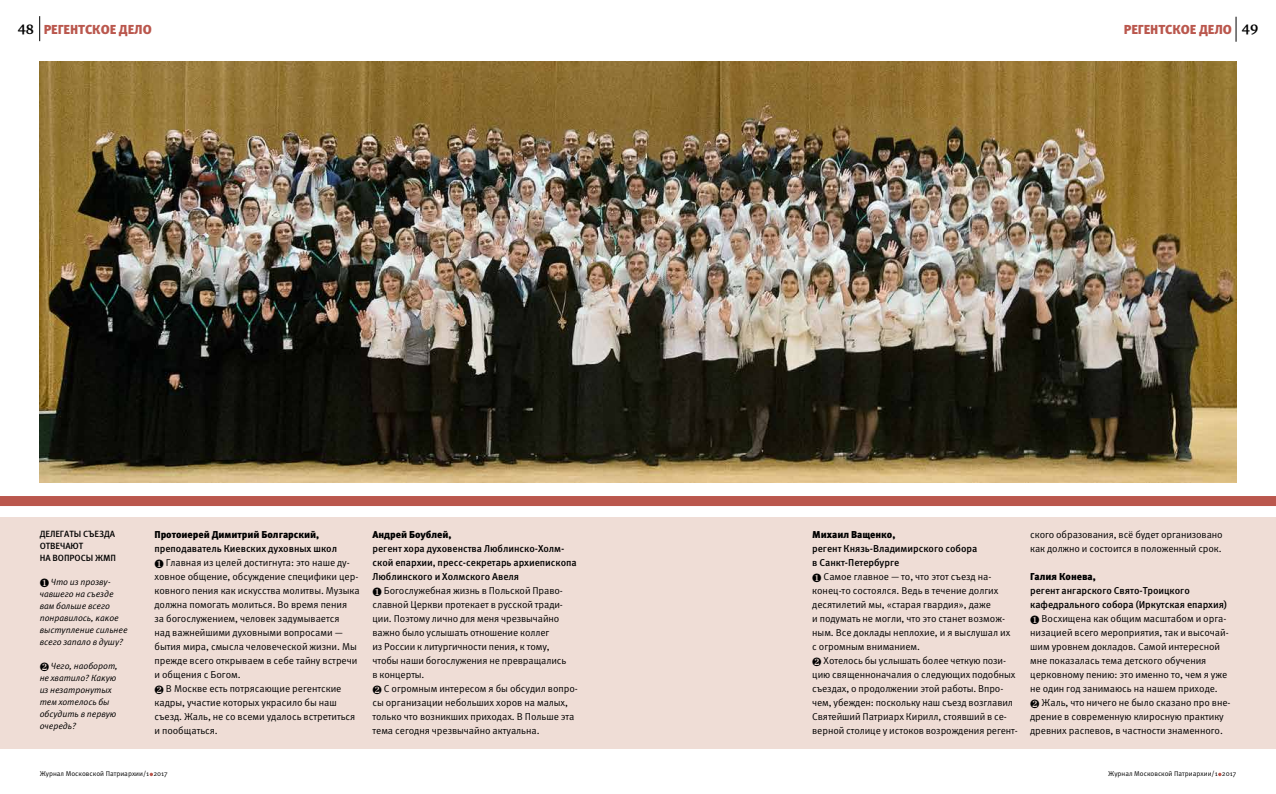
<style>
.page{position:relative;width:1276px;height:794px;background:#fff}
.page>*{position:absolute;margin:0;border:0;box-sizing:border-box;transform-origin:0 0}
.t1{font:700 14px "Charter ITC";color:#000}
.t2{font:900 13px "Meta Pro";letter-spacing:-.005em;color:#ba574d}
.t3{font:10px/14px "Meta Pro";letter-spacing:-.005em;color:#000}
.t4{font:900 10px "Meta Pro";letter-spacing:-.005em;color:#000}
.t5{font:italic 9px/12px "Meta Pro";letter-spacing:-.005em;color:#000}
.t6{font:500 9px/12px "Meta Pro";letter-spacing:-.005em;color:#000}
.t7{font:7px "Meta Pro";color:#000}
.s1{font-weight:500}
</style>
<div class="page">
<svg style="left:39px;top:16px;width:1px;height:25px"></svg>
<svg style="left:1235px;top:17px;width:1px;height:25px"></svg>
<div style="left:0;top:517px;width:1276px;height:231px;background:#efddd6"></div>
<div style="left:0;top:496px;width:1276px;height:10px;background:#ba574d"></div>
<img style="left:40px;top:62px;width:1196px;height:420px">
<h1 class="t1" style="left:18px;top:20px;width:18px">48</h1>
<h1 class="t1" style="left:1242px;top:20px;width:18px">49</h1>
<h2 class="t2" style="left:44px;top:21px;width:110px">РЕГЕНТСКОЕ ДЕЛО</h2>
<h2 class="t2" style="left:1124px;top:21px;width:110px">РЕГЕНТСКОЕ ДЕЛО</h2>
<p class="t6" style="left:40px;top:528px;width:78px">ДЕЛЕГАТЫ СЪЕЗДА<br>ОТВЕЧАЮТ<br>НА ВОПРОСЫ ЖМП</p>
<p class="t5" style="left:40px;top:576px;width:89px">❶ Что из прозву&shy;чавшего на съезде вам больше всего понравилось, какое выступление сильнее всего запало в душу?</p>
<p class="t5" style="left:40px;top:660px;width:80px">❷ Чего, наоборот, не хватило? Какую из незатронутых тем хотелось бы обсудить в первую очередь?</p>
<p class="t4" style="left:154px;top:528px;width:166px">Протоиерей Димитрий Болгарский,</p>
<p class="t3" style="left:154px;top:542px;width:207px"><span class="s1">преподаватель Киевских духовных школ<br></span>❶ Главная из целей достигнута: это наше ду&shy;ховное общение, обсуждение специфики цер&shy;ковного пения как искусства молитвы. Музыка должна помогать молиться. Во время пения<br>за богослужением, человек задумывается<br>над важнейшими духовными вопросами — бытия мира, смысла человеческой жизни. Мы прежде всего открываем в себе тайну встречи и общения с Богом.<br>❷ В Москве есть потрясающие регентские кадры, участие которых украсило бы наш съезд. Жаль, не со всеми удалось встретиться и пообщаться.</p>
<p class="t4" style="left:372px;top:528px;width:81px">Андрей Боублей,</p>
<p class="t3" style="left:372px;top:542px;width:207px"><span class="s1">регент хора духовенства Люблинско-Холм&shy;ской епархии, пресс-секретарь архиепископа Люблинского и Холмского Авеля<br></span>❶ Богослужебная жизнь в Польской Право&shy;славной Церкви протекает в русской тради&shy;ции. Поэтому лично для меня чрезвычайно важно было услышать отношение коллег<br>из России к литургичности пения, к тому, чтобы наши богослужения не превращались<br>в концерты.<br>❷ С огромным интересом я бы обсудил вопро&shy;сы организации небольших хоров на малых, только что возникших приходах. В Польше эта тема сегодня чрезвычайно актуальна.</p>
<p class="t4" style="left:812px;top:528px;width:85px">Михаил Ващенко,</p>
<p class="t3" style="left:812px;top:542px;width:207px"><span class="s1">регент Князь-Владимирского собора<br>в Санкт-Петербурге<br></span>❶ Самое главное — то, что этот съезд на&shy;конец-то состоялся. Ведь в течение долгих десятилетий мы, «старая гвардия», даже<br>и подумать не могли, что это станет возмож&shy;ным. Все доклады неплохие, и я выслушал их<br>с огромным вниманием.<br>❷ Хотелось бы услышать более четкую пози&shy;цию священноначалия о следующих подобных съездах, о продолжении этой работы. Впро&shy;чем, убежден: поскольку наш съезд возглавил Святейший Патриарх Кирилл, стоявший в се&shy;верной столице у истоков возрождения регент-</p>
<p class="t3" style="left:1030px;top:528px;width:194px">ского образования, всё будет организовано как должно и состоится в положенный срок.</p>
<p class="t4" style="left:1030px;top:570px;width:67px">Галия Конева,</p>
<p class="t3" style="left:1030px;top:584px;width:202px"><span class="s1">регент ангарского Свято-Троицкого кафедрального собора (Иркутская епархия)<br></span>❶ Восхищена как общим масштабом и орга&shy;низацией всего мероприятия, так и высочай&shy;шим уровнем докладов. Самой интересной мне показалась тема детского обучения церковному пению: это именно то, чем я уже не один год занимаюсь на нашем приходе.<br>❷ Жаль, что ничего не было сказано про вне&shy;дрение в современную клиросную практику древних распевов, в частности знаменного.</p>
<p class="t7" style="left:40px;top:769px;width:130px">Журнал Московской Патриархии/1 2017</p>
<p class="t7" style="left:1108px;top:769px;width:130px">Журнал Московской Патриархии/1 2017</p>
</div>
